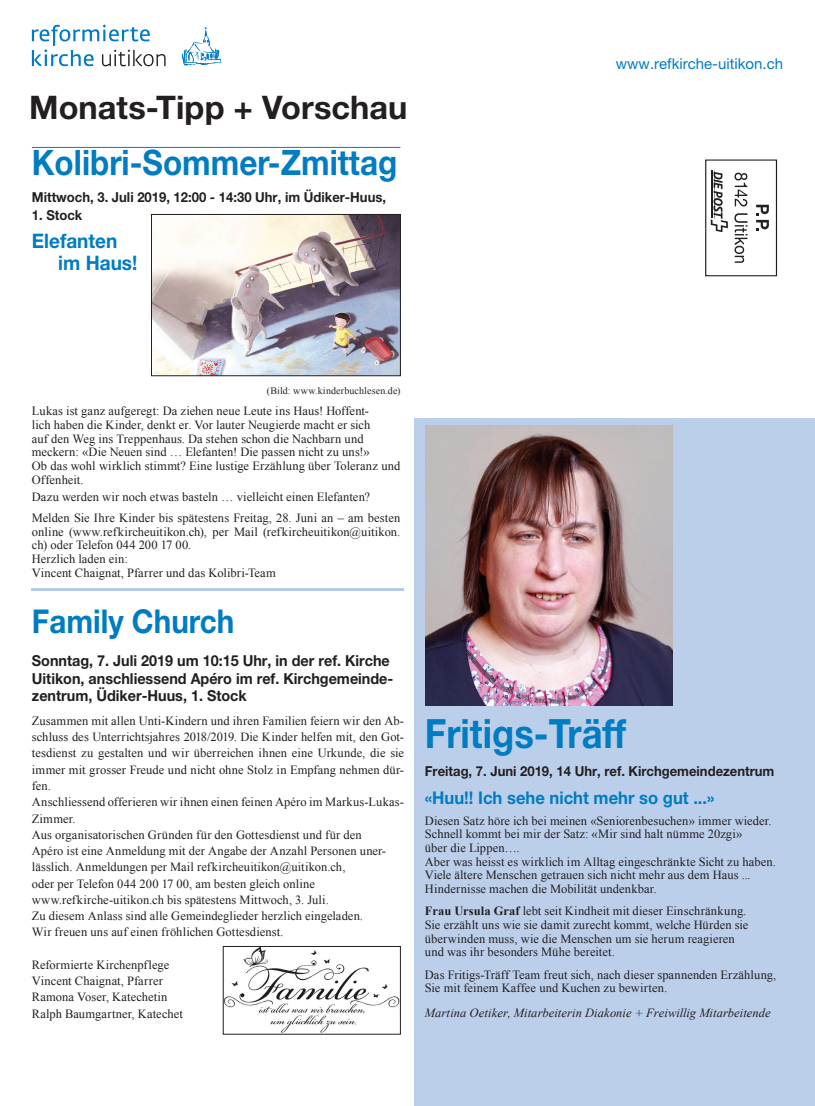
<style>
.page{position:relative;width:815px;height:1106px;background:#fff}
.page>*{position:absolute;margin:0;border:0;box-sizing:border-box;transform-origin:0 0}
.t1{font:700 40.38px "Helvetica Neue LT Pro";color:#007cc2;scale:.9 1}
.t2{font:700 35px "Helvetica Neue LT Pro";color:#007cc2;scale:.9 1}
.t3{font:700 32.88px "Helvetica Neue LT Pro";color:#007cc2;scale:.9 1}
.t4{font:700 32.5px "Helvetica Neue LT Pro";color:#231f20}
.t5{font:700 20px/22.5px "Helvetica Neue LT Pro";color:#007cc2;scale:.95 1}
.t6{font:700 17.5px "Helvetica Neue LT Pro";color:#007cc2;scale:.95 1}
.t7{font:700 15.12px/17.6px "Helvetica Neue LT Pro";color:#231f20;scale:.95 1}
.t8{font:15px "Helvetica Neue LT Pro";color:#007cc2}
.t9{font:700 13.75px "Helvetica Neue LT Pro";color:#231f20;scale:.95 1}
.t10{font:12.5px/13.6px "Times New Roman";letter-spacing:.005em;color:#231f20}
.t11{font:italic 12.5px "Times New Roman";letter-spacing:.005em;color:#231f20}
.t12{font:10px "Times New Roman";letter-spacing:.015em;color:#231f20}
.s1{font-weight:700}
</style>
<div class="page">
<div style="left:415px;top:418px;width:400px;height:688px;background:#bccfea"></div>
<svg style="left:756px;top:205px;width:13px;height:26px"></svg>
<svg style="left:735px;top:173px;width:12px;height:33px"></svg>
<svg style="left:734px;top:213px;width:13px;height:50px"></svg>
<div style="left:705px;top:159px;width:72px;height:117px;border:1px solid #231f20"></div>
<hr style="left:711px;top:170px;width:1px;height:48px;background:#231f20">
<svg style="left:711px;top:171px;width:17px;height:61px"></svg>
<hr style="left:713px;top:170px;width:1px;height:48px;background:#231f20">
<svg style="left:32px;top:24px;width:134px;height:42px"></svg>
<svg style="left:182px;top:27px;width:40px;height:39px"></svg>
<hr style="left:32px;top:147px;width:368px;height:1px;background:#007cc2">
<hr style="left:32px;top:588px;width:372px;height:3px;background:#b6cbe8">
<img style="left:225px;top:948px;width:174px;height:84px">
<div style="left:223px;top:946px;width:178px;height:88px;border:1px solid #231f20"></div>
<img style="left:153px;top:216px;width:246px;height:158px">
<div style="left:151px;top:214px;width:250px;height:162px;border:1px solid #231f20"></div>
<img style="left:426px;top:425px;width:246px;height:280px">
<h3 class="t4" style="left:29px;top:87px;width:380px">Monats-Tipp + Vorschau</h3>
<h2 class="t2" style="left:32px;top:140px;width:408px">Kolibri-Sommer-Zmittag</h2>
<p class="t9" style="left:32px;top:189px;width:374px">Mittwoch, 3. Juli 2019, 12:00 - 14:30 Uhr, im Üdiker-Huus,</p>
<p class="t9" style="left:32px;top:206px;width:55px">1. Stock</p>
<h3 class="t5" style="left:58px;top:229px;width:85px;text-indent:-26px">Elefanten im Haus!</h3>
<p class="t8" style="left:616px;top:54px;width:169px">www.refkirche-uitikon.ch</p>
<p class="t12" style="left:267px;top:384px;width:135px">(Bild: www.kinderbuchlesen.de)</p>
<p class="t10" style="left:32px;top:404px;width:370px">Lukas ist ganz aufgeregt: Da ziehen neue Leute ins Haus! Hoffent-<br>lich haben die Kinder, denkt er. Vor lauter Neugierde macht er sich<br>auf den Weg ins Treppenhaus. Da stehen schon die Nachbarn und meckern: «Die Neuen sind … Elefanten! Die passen nicht zu uns!»<br>Ob das wohl wirklich stimmt? Eine lustige Erzählung über Toleranz und Offenheit.</p>
<p class="t10" style="left:32px;top:486px;width:370px;line-height:21.1px">Dazu werden wir noch etwas basteln … vielleicht einen Elefanten?<br>Melden Sie Ihre Kinder bis spätestens Freitag, 28. Juni an – am besten</p>
<p class="t10" style="left:32px;top:524px;width:370px">online (www.refkircheuitikon.ch), per Mail (refkircheuitikon@uitikon. ch) oder Telefon 044 200 17 00.<br>Herzlich laden ein:<br>Vincent Chaignat, Pfarrer und das Kolibri-Team</p>
<h3 class="t3" style="left:32px;top:600px;width:226px">Family Church</h3>
<p class="t7" style="left:32px;top:651px;width:382px">Sonntag, 7. Juli 2019 um 10:15 Uhr, in der ref. Kirche<br>Uitikon, anschliessend Apéro im ref. Kirchgemeinde&shy;zentrum, Üdiker-Huus, 1. Stock</p>
<p class="t10" style="left:32px;top:712px;width:374px;line-height:16.2px">Zusammen mit allen Unti-Kindern und ihren Familien feiern wir den Ab&shy;schluss des Unterrichtsjahres 2018/2019. Die Kinder helfen mit, den Got&shy;tesdienst zu gestalten und wir überreichen ihnen eine Urkunde, die sie immer mit grosser Freude und nicht ohne Stolz in Empfang nehmen dür&shy;fen.<br>Anschliessend offerieren wir ihnen einen feinen Apéro im Markus-Lukas-Zimmer.<br>Aus organisatorischen Gründen für den Gottesdienst und für den<br>Apéro ist eine Anmeldung mit der Angabe der Anzahl Personen uner&shy;lässlich. Anmeldungen per Mail refkircheuitikon@uitikon.ch,<br>oder per Telefon 044 200 17 00, am besten gleich online www.refkirche-uitikon.ch bis spätestens Mittwoch, 3. Juli.<br>Zu diesem Anlass sind alle Gemeindeglieder herzlich eingeladen.<br>Wir freuen uns auf einen fröhlichen Gottesdienst.</p>
<p class="t10" style="left:32px;top:956px;width:152px;line-height:16.2px">Reformierte Kirchenpflege<br>Vincent Chaignat, Pfarrer<br>Ramona Voser, Katechetin<br>Ralph Baumgartner, Katechet</p>
<h1 class="t1" style="left:425px;top:708px;width:225px">Fritigs-Träff</h1>
<p class="t9" style="left:425px;top:762px;width:369px">Freitag, 7. Juni 2019, 14 Uhr, ref. Kirchgemeindezentrum</p>
<h3 class="t6" style="left:425px;top:786px;width:306px">«Huu!! Ich sehe nicht mehr so gut ...»</h3>
<p class="t10" style="left:425px;top:813px;width:353px">Diesen Satz höre ich bei meinen «Seniorenbesuchen» immer wieder.<br>Schnell kommt bei mir der Satz: «Mir sind halt nümme 20zgi»<br>über die Lippen….<br>Aber was heisst es wirklich im Alltag eingeschränkte Sicht zu haben.<br>Viele ältere Menschen getrauen sich nicht mehr aus dem Haus ...<br>Hindernisse machen die Mobilität undenkbar.</p>
<p class="t10" style="left:425px;top:904px;width:325px"><span class="s1">Frau Ursula Graf</span> lebt seit Kindheit mit dieser Einschränkung.<br>Sie erzählt uns wie sie damit zurecht kommt, welche Hürden sie überwinden muss, wie die Menschen um sie herum reagieren und was ihr besonders Mühe bereitet.</p>
<p class="t10" style="left:425px;top:967px;width:353px">Das Fritigs-Träff Team freut sich, nach dieser spannenden Erzählung,<br>Sie mit feinem Kaffee und Kuchen zu bewirten.</p>
<p class="t11" style="left:425px;top:1004px;width:347px">Martina Oetiker, Mitarbeiterin Diakonie + Freiwillig Mitarbeitende</p>
</div>
